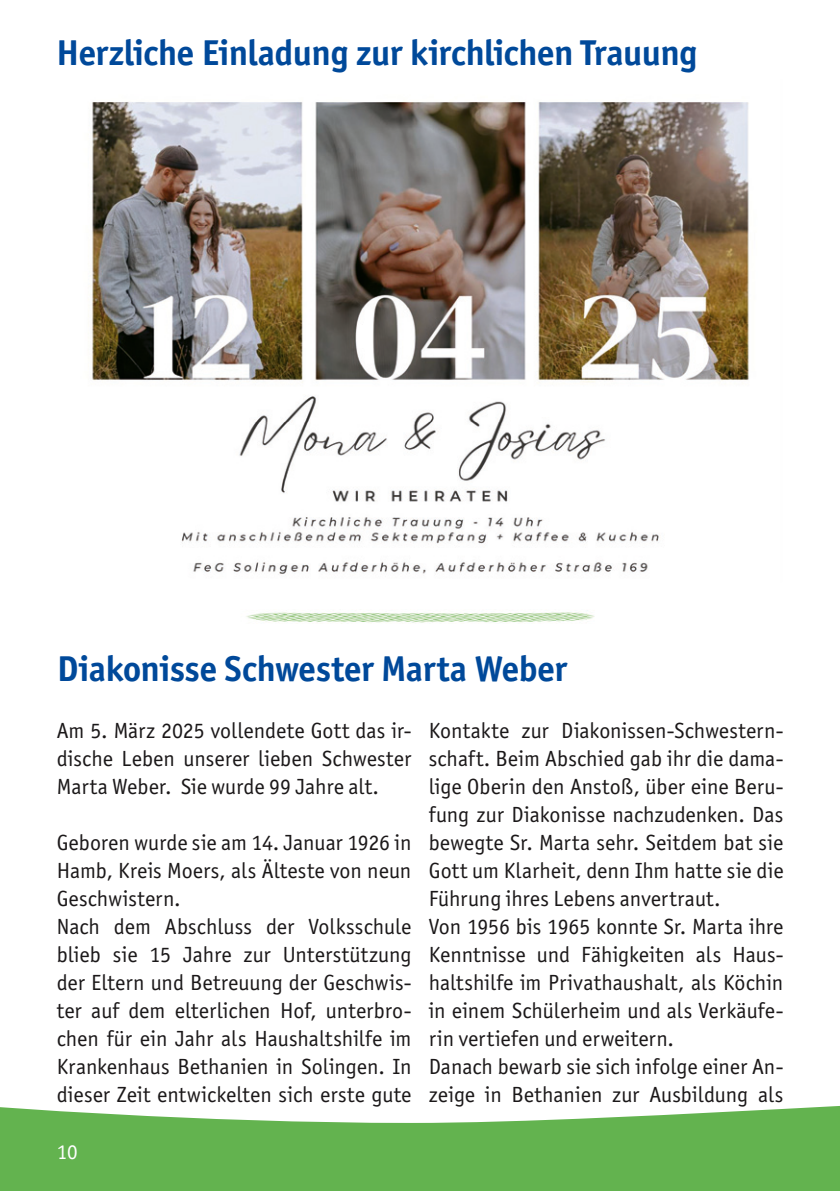
<style>
.page{position:relative;width:840px;height:1191px;background:#fff}
.page>*{position:absolute;margin:0;border:0;box-sizing:border-box;transform-origin:0 0}
.t1{font:700 36px "Officina Sans ITC Pro";letter-spacing:-.01em;color:#00499a}
.t2{font:22px/28px "Officina Sans ITC Pro";color:#1b1819}
.t3{font:21px "Officina Sans ITC Pro";color:#fff}
</style>
<div class="page">
<svg style="left:0;top:1106px;width:839px;height:85px;background:#76bc65"></svg>
<img style="left:88px;top:102px;width:661px;height:472px">
<img style="left:246px;top:610px;width:349px;height:14px">
<h1 class="t1" style="left:56px;top:30px;width:642px">Herzliche Einladung zur kirchlichen Trauung</h1>
<h1 class="t1" style="left:57px;top:647px;width:511px">Diakonisse Schwester Marta Weber</h1>
<p class="t2" style="left:57px;top:716px;width:356px;text-align:justify">Am 5. März 2025 vollendete Gott das ir&shy;dische Leben unserer lieben Schwester Marta Weber. Sie wurde 99 Jahre alt.</p>
<p class="t2" style="left:57px;top:828px;width:356px">Geboren wurde sie am 14. Januar 1926 in Hamb, Kreis Moers, als Älteste von neun Geschwistern.<br>Nach dem Abschluss der Volksschule blieb sie 15 Jahre zur Unterstützung der Eltern und Betreuung der Geschwis&shy;ter auf dem elterlichen Hof, unterbro&shy;chen für ein Jahr als Haushaltshilfe im Krankenhaus Bethanien in Solingen. In dieser Zeit entwickelten sich erste gute</p>
<p class="t3" style="left:57px;top:1139px;width:22px">10</p>
<p class="t2" style="left:428px;top:716px;width:356px">Kontakte zur Diakonissen-Schwestern&shy;schaft. Beim Abschied gab ihr die dama&shy;lige Oberin den Anstoß, über eine Beru&shy;fung zur Diakonisse nachzudenken. Das bewegte Sr. Marta sehr. Seitdem bat sie Gott um Klarheit, denn Ihm hatte sie die Führung ihres Lebens anvertraut.<br>Von 1956 bis 1965 konnte Sr. Marta ihre Kenntnisse und Fähigkeiten als Haus&shy;haltshilfe im Privathaushalt, als Köchin in einem Schülerheim und als Verkäufe&shy;rin vertiefen und erweitern.<br>Danach bewarb sie sich infolge einer An&shy;zeige in Bethanien zur Ausbildung als</p>
</div>
